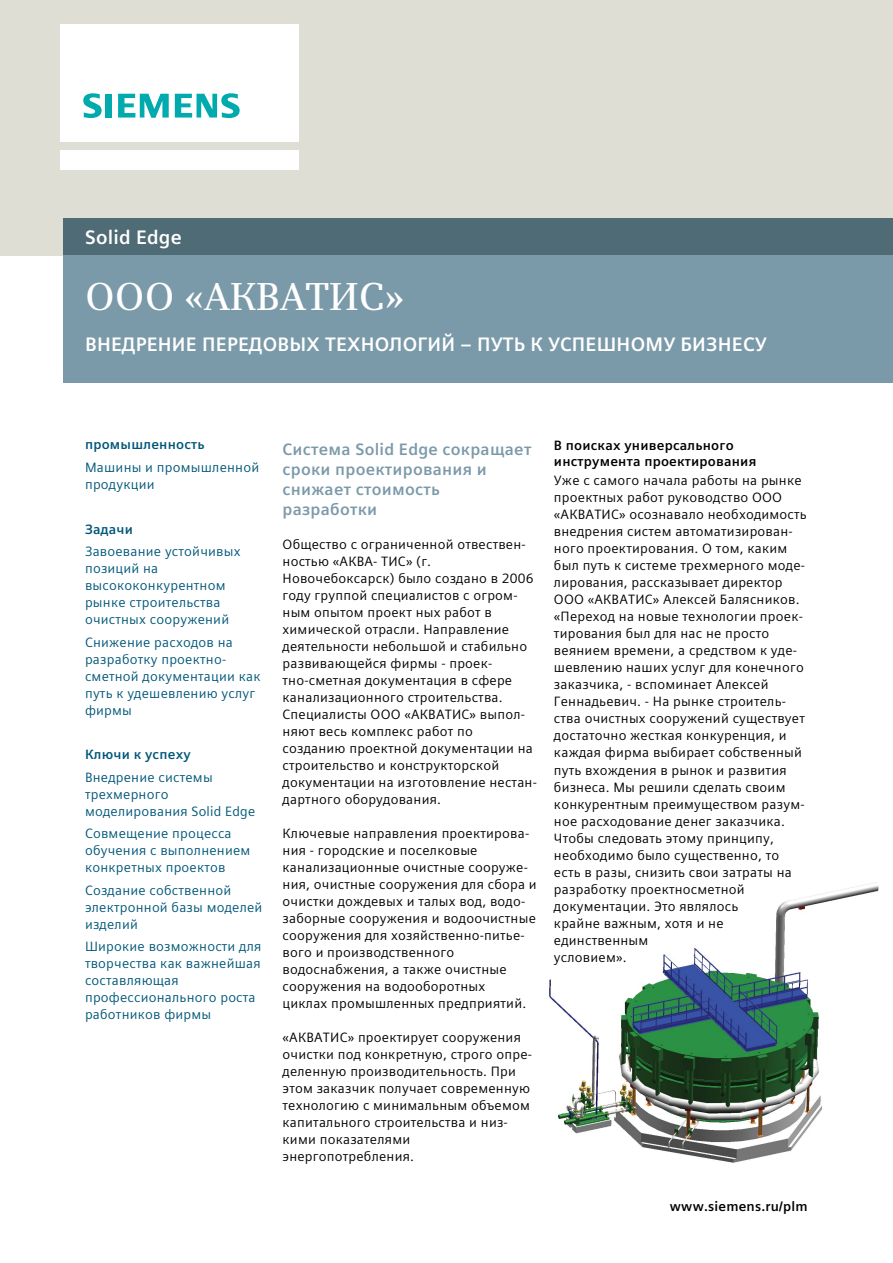
<style>
.page{position:relative;width:893px;height:1263px;background:#fff}
.page>*{position:absolute;margin:0;border:0;box-sizing:border-box;transform-origin:0 0}
.Company_name__26pt_S{font:600 39px "Siemens Serif";color:#fff}
.Subhead__13pt{font:700 19.5px "Siemens Sans Global";letter-spacing:.01em;color:#fff}
.Product_name{font:700 19.5px "Siemens Sans Global";letter-spacing:.01em;color:#fff}
.Body_lead_text{font:700 16.5px/19.8px "Siemens Sans Global";letter-spacing:.015em;color:#7b9aa9}
.Body_text{font:13.5px/17px "Siemens Sans Global";letter-spacing:.015em;color:#000}
.Side_bar_text{font:13.5px/17px "Siemens Sans Global";letter-spacing:.015em;color:#005779}
.Body_subhead{font:700 13.5px/16.2px "Siemens Sans Global";letter-spacing:.015em;color:#000}
.Side_bar_head{font:700 13.5px "Siemens Sans Global";letter-spacing:.015em;color:#005779}
.cover_url{font:700 13.5px "Siemens Sans Global";letter-spacing:.015em;color:#000}
</style>
<div class="page">
<img style="left:549px;top:882px;width:330px;height:281px">
<div style="left:0;top:0;width:893px;height:255px;background:#dfded5"></div>
<div style="left:60px;top:151px;width:238px;height:19px;background:#fff"></div>
<div style="left:60px;top:24px;width:238px;height:117px;background:#fff"></div>
<svg style="left:83px;top:93px;width:19px;height:25px"></svg>
<div style="left:105px;top:94px;width:7px;height:24px;background:#00aaad"></div>
<svg style="left:118px;top:94px;width:51px;height:24px"></svg>
<svg style="left:175px;top:93px;width:65px;height:25px"></svg>
<div style="left:64px;top:218px;width:829px;height:37px;background:#4f6b75"></div>
<div style="left:64px;top:255px;width:829px;height:128px;background:#7b9aa9"></div>
<p class="Product_name" style="left:85px;top:222px;width:98px">Solid Edge</p>
<p class="Company_name__26pt_S" style="left:85px;top:274px;width:321px">ООО «АКВАТИС»</p>
<p class="Subhead__13pt" style="left:85px;top:329px;width:683px">ВНЕДРЕНИЕ ПЕРЕДОВЫХ ТЕХНОЛОГИЙ – ПУТЬ К УСПЕШНОМУ БИЗНЕСУ</p>
<p class="Side_bar_head" style="left:85px;top:434px;width:121px">промышленность</p>
<p class="Side_bar_text" style="left:85px;top:459px;width:176px">Машины и промышленной продукции</p>
<p class="Side_bar_head" style="left:85px;top:519px;width:49px">Задачи</p>
<p class="Side_bar_text" style="left:85px;top:543px;width:157px">Завоевание устойчивых позиций на высококонкурентном рынке строительства очистных сооружений</p>
<p class="Side_bar_text" style="left:85px;top:633px;width:177px">Снижение расходов на разработку проектно&shy;сметной документации как путь к удешевлению услуг фирмы</p>
<p class="Side_bar_head" style="left:85px;top:744px;width:107px">Ключи к успеху</p>
<p class="Side_bar_text" style="left:85px;top:769px;width:172px">Внедрение системы трехмерного моделирования Solid Edge</p>
<p class="Side_bar_text" style="left:85px;top:825px;width:167px">Совмещение процесса обучения с выполнением конкретных проектов</p>
<p class="Side_bar_text" style="left:85px;top:882px;width:179px">Создание собственной электронной базы моделей изделий</p>
<p class="Side_bar_text" style="left:85px;top:938px;width:178px">Широкие возможности для творчества как важнейшая составляющая профессионального роста работников фирмы</p>
<p class="Body_lead_text" style="left:283px;top:440px;width:250px">Система Solid Edge сокращает сроки проектирования и снижает стоимость разработки</p>
<p class="Body_text" style="left:283px;top:536px;width:256px">Общество с ограниченной отвествен&shy;ностью «АКВА- ТИС» (г.<br>Новочебоксарск) было создано в 2006 году группой специалистов с огром&shy;ным опытом проект ных работ в химической отрасли. Направление деятельности небольшой и стабильно развивающейся фирмы - проек&shy;тно-сметная документация в сфере канализационного строительства.<br>Специалисты ООО «АКВАТИС» выпол&shy;няют весь комплекс работ по созданию проектной документации на строительство и конструкторской документации на изготовление нестан&shy;дартного оборудования.</p>
<p class="Body_text" style="left:283px;top:825px;width:256px">Ключевые направления проектирова&shy;ния - городские и поселковые канализационные очистные сооруже&shy;ния, очистные сооружения для сбора и очистки дождевых и талых вод, водо&shy;заборные сооружения и водоочистные сооружения для хозяйственно-питье&shy;вого и производственного водоснабжения, а также очистные сооружения на водооборотных<br>циклах промышленных предприятий.</p>
<p class="Body_text" style="left:283px;top:1029px;width:251px">«АКВАТИС» проектирует сооружения очистки под конкретную, строго опре&shy;деленную производительность. При этом заказчик получает современную технологию с минимальным объемом капитального строительства и низ&shy;кими показателями энергопотребления.</p>
<p class="Body_subhead" style="left:554px;top:437px;width:204px">В поисках универсального инструмента проектирования</p>
<p class="Body_text" style="left:554px;top:472px;width:254px">Уже с самого начала работы на рынке проектных работ руководство ООО «АКВАТИС» осознавало необходимость внедрения систем автоматизирован&shy;ного проектирования. О том, каким был путь к системе трехмерного моде&shy;лирования, рассказывает директор<br>ООО «АКВАТИС» Алексей Балясников. «Переход на новые технологии проек&shy;тирования был для нас не просто веянием времени, а средством к уде&shy;шевлению наших услуг для конечного заказчика, - вспоминает Алексей<br>Геннадьевич. - На рынке строитель&shy;ства очистных сооружений существует достаточно жесткая конкуренция, и каждая фирма выбирает собственный путь вхождения в рынок и развития бизнеса. Мы решили сделать своим конкурентным преимуществом разум&shy;ное расходование денег заказчика.<br>Чтобы следовать этому принципу, необходимо было существенно, то есть в разы, снизить свои затраты на разработку проектносметной документации. Это являлось<br>крайне важным, хотя и не единственным<br>условием».</p>
<p class="cover_url" style="left:670px;top:1195px;width:139px">www.siemens.ru/plm</p>
</div>
